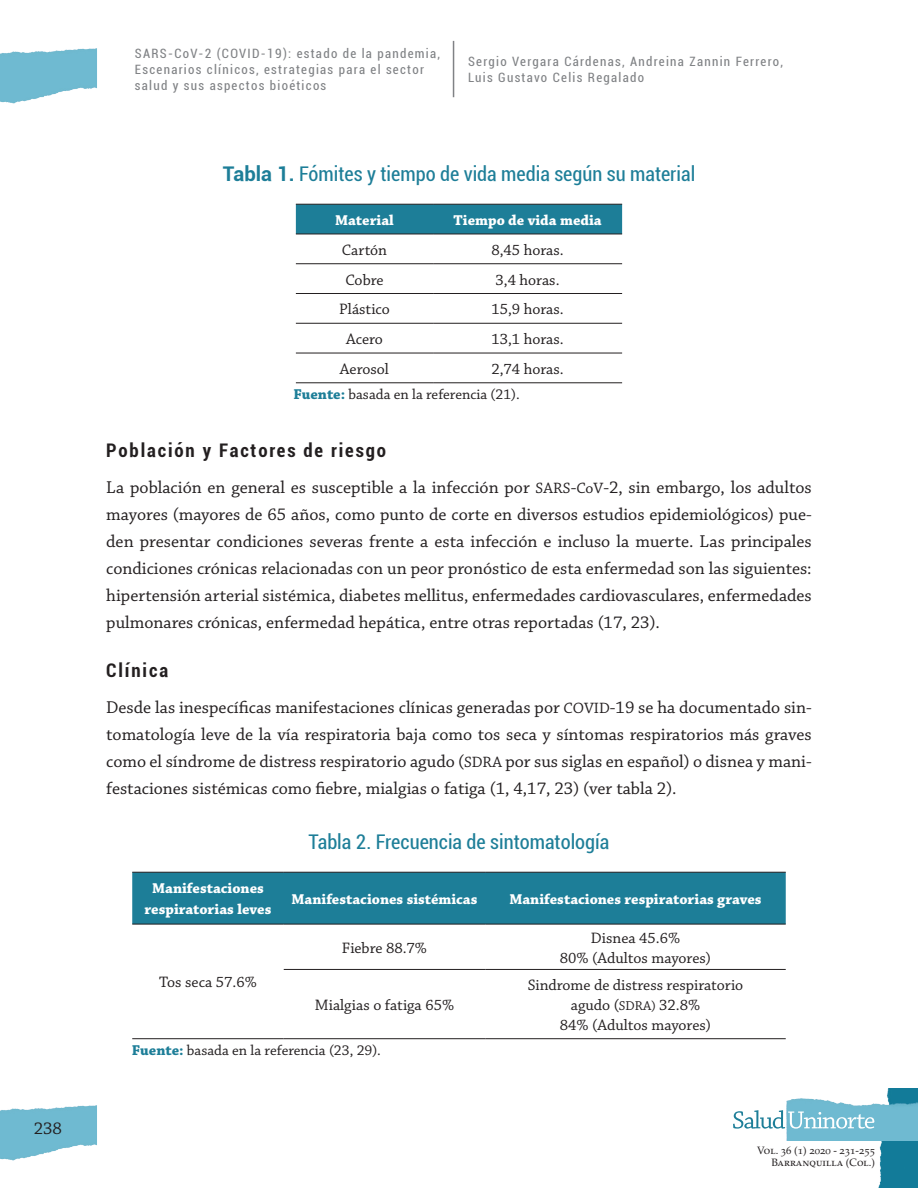
<style>
.page{position:relative;width:918px;height:1188px;background:#fff}
.page>*{position:absolute;margin:0;border:0;box-sizing:border-box;transform-origin:0 0}
.t1{font:condensed 20.25px "Roboto";color:#1d7e98}
.t2{font:700 condensed 18.75px "Roboto";letter-spacing:.1em;color:#231f20}
.t3{font:18px/27px "Chaparral Pro";color:#231f20;text-align:justify}
.t4{font:15.9px/20.2px "Chaparral Pro";color:#231f20;text-align:center}
.t5{font:700 15px/21px "Chaparral Pro";color:#fff;text-align:center}
.t6{font:15px "Chaparral Pro";color:#231f20}
.t7{font:condensed 12.9px/15.8px "Roboto";letter-spacing:.1em;color:#808285}
.t8{font:10.65px/12.8px "Palatino LT Std";color:#231f20;text-align:right}
.s1{font-weight:700;font-stretch:normal}
.s2{font-weight:700;color:#1d7e98}
.s3{font-size:15.75px}
.s4{font-size:13.5px}
</style>
<div class="page">
<img style="left:0;top:48px;width:97px;height:56px">
<img style="left:0;top:1105px;width:97px;height:56px">
<img style="left:878px;top:1088px;width:40px;height:100px">
<img style="left:787px;top:1097px;width:131px;height:44px">
<svg style="left:733px;top:1110px;width:141px;height:19px"></svg>
<hr style="left:453px;top:41px;width:1px;height:56px;background:#808285">
<div style="left:296px;top:205px;width:326px;height:29px;background:#1d7e98"></div>
<hr style="left:296px;top:204px;width:137px;height:1px;background:#231f20">
<hr style="left:433px;top:204px;width:189px;height:1px;background:#231f20">
<hr style="left:296px;top:234px;width:137px;height:1px;background:#231f20">
<hr style="left:433px;top:234px;width:189px;height:1px;background:#231f20">
<hr style="left:296px;top:263px;width:137px;height:1px;background:#231f20">
<hr style="left:433px;top:263px;width:189px;height:1px;background:#231f20">
<hr style="left:296px;top:293px;width:137px;height:1px;background:#231f20">
<hr style="left:433px;top:293px;width:189px;height:1px;background:#231f20">
<hr style="left:296px;top:323px;width:137px;height:1px;background:#231f20">
<hr style="left:433px;top:323px;width:189px;height:1px;background:#231f20">
<hr style="left:296px;top:353px;width:137px;height:1px;background:#231f20">
<hr style="left:433px;top:353px;width:189px;height:1px;background:#231f20">
<hr style="left:296px;top:383px;width:137px;height:1px;background:#231f20">
<hr style="left:433px;top:383px;width:189px;height:1px;background:#231f20">
<div style="left:132px;top:873px;width:654px;height:51px;background:#1d7e98"></div>
<hr style="left:132px;top:872px;width:152px;height:1px;background:#231f20">
<hr style="left:284px;top:872px;width:201px;height:1px;background:#231f20">
<hr style="left:485px;top:872px;width:301px;height:1px;background:#231f20">
<hr style="left:132px;top:924px;width:152px;height:1px;background:#231f20">
<hr style="left:284px;top:924px;width:201px;height:1px;background:#231f20">
<hr style="left:485px;top:924px;width:301px;height:1px;background:#231f20">
<hr style="left:284px;top:969px;width:201px;height:1px;background:#231f20">
<hr style="left:485px;top:969px;width:301px;height:1px;background:#231f20">
<hr style="left:132px;top:1038px;width:152px;height:1px;background:#231f20">
<hr style="left:284px;top:1038px;width:201px;height:1px;background:#231f20">
<hr style="left:485px;top:1038px;width:301px;height:1px;background:#231f20">
<p class="t3" style="left:34px;top:1115px;width:30px">238</p>
<p class="t7" style="left:135px;top:45px;width:307px">SARS-CoV-2 (COVID-19): estado de la pandemia,<br>Escenarios clínicos, estrategias para el sector salud y sus aspectos bioéticos</p>
<p class="t7" style="left:468px;top:53px;width:317px">Sergio Vergara Cárdenas, Andreina Zannin Ferrero,<br>Luis Gustavo Celis Regalado</p>
<p class="t1" style="left:223px;top:160px;width:474px"><span class="s1">Tabla 1.</span> Fómites y tiempo de vida media según su material</p>
<p class="t5" style="left:335px;top:210px;width:60px">Material</p>
<p class="t5" style="left:453px;top:210px;width:150px">Tiempo de vida media</p>
<p class="t4" style="left:342px;top:240px;width:47px">Cartón</p>
<p class="t4" style="left:491px;top:240px;width:74px">8,45 horas.</p>
<p class="t4" style="left:345px;top:270px;width:40px">Cobre</p>
<p class="t4" style="left:496px;top:270px;width:66px">3,4 horas.</p>
<p class="t4" style="left:339px;top:300px;width:52px">Plástico</p>
<p class="t4" style="left:491px;top:300px;width:74px">15,9 horas.</p>
<p class="t4" style="left:346px;top:330px;width:38px">Acero</p>
<p class="t4" style="left:491px;top:330px;width:74px">13,1 horas.</p>
<p class="t4" style="left:340px;top:359px;width:51px">Aerosol</p>
<p class="t4" style="left:491px;top:359px;width:74px">2,74 horas.</p>
<p class="t6" style="left:293px;top:386px;width:228px"><span class="s2">Fuente:</span> basada en la referencia (21).</p>
<p class="t2" style="left:106px;top:438px;width:281px">Población y Factores de riesgo</p>
<p class="t3" style="left:106px;top:474px;width:707px">La población en general es susceptible a la infección por <span class="s3">SARS</span>-<span class="s3">CoV</span>-2, sin embargo, los adultos mayores (mayores de 65 años, como punto de corte en diversos estudios epidemiológicos) pue&shy;den presentar condiciones severas frente a esta infección e incluso la muerte. Las principales condiciones crónicas relacionadas con un peor pronóstico de esta enfermedad son las siguientes: hipertensión arterial sistémica, diabetes mellitus, enfermedades cardiovasculares, enfermedades pulmonares crónicas, enfermedad hepática, entre otras reportadas (17, 23).</p>
<p class="t2" style="left:106px;top:657px;width:63px">Clínica</p>
<p class="t3" style="left:106px;top:694px;width:707px">Desde las inespecíficas manifestaciones clínicas generadas por <span class="s3">COVID</span>-19 se ha documentado sin&shy;tomatología leve de la vía respiratoria baja como tos seca y síntomas respiratorios más graves como el síndrome de distress respiratorio agudo (<span class="s3">SDRA</span> por sus siglas en español) o disnea y mani&shy;festaciones sistémicas como fiebre, mialgias o fatiga (1, 4,17, 23) (ver tabla 2).</p>
<p class="t1" style="left:309px;top:828px;width:302px">Tabla 2. Frecuencia de sintomatología</p>
<p class="t5" style="left:145px;top:878px;width:128px">Manifestaciones respiratorias leves</p>
<p class="t5" style="left:291px;top:889px;width:188px">Manifestaciones sistémicas</p>
<p class="t5" style="left:509px;top:889px;width:254px">Manifestaciones respiratorias graves</p>
<p class="t4" style="left:159px;top:973px;width:99px">Tos seca 57.6%</p>
<p class="t4" style="left:342px;top:938px;width:87px">Fiebre 88.7%</p>
<p class="t4" style="left:560px;top:928px;width:153px">Disnea 45.6%<br>80% (Adultos mayores)</p>
<p class="t4" style="left:315px;top:995px;width:141px">Mialgias o fatiga 65%</p>
<p class="t4" style="left:528px;top:975px;width:217px">Sindrome de distress respiratorio agudo (<span class="s4">SDRA)</span> 32.8%<br>84% (Adultos mayores)</p>
<p class="t6" style="left:132px;top:1042px;width:251px"><span class="s2">Fuente:</span> basada en la referencia (23, 29).</p>
<p class="t8" style="left:757px;top:1144px;width:119px">Vol. 36 (1) 2020 - 231-255<br>Barranquilla (Col.)</p>
</div>
